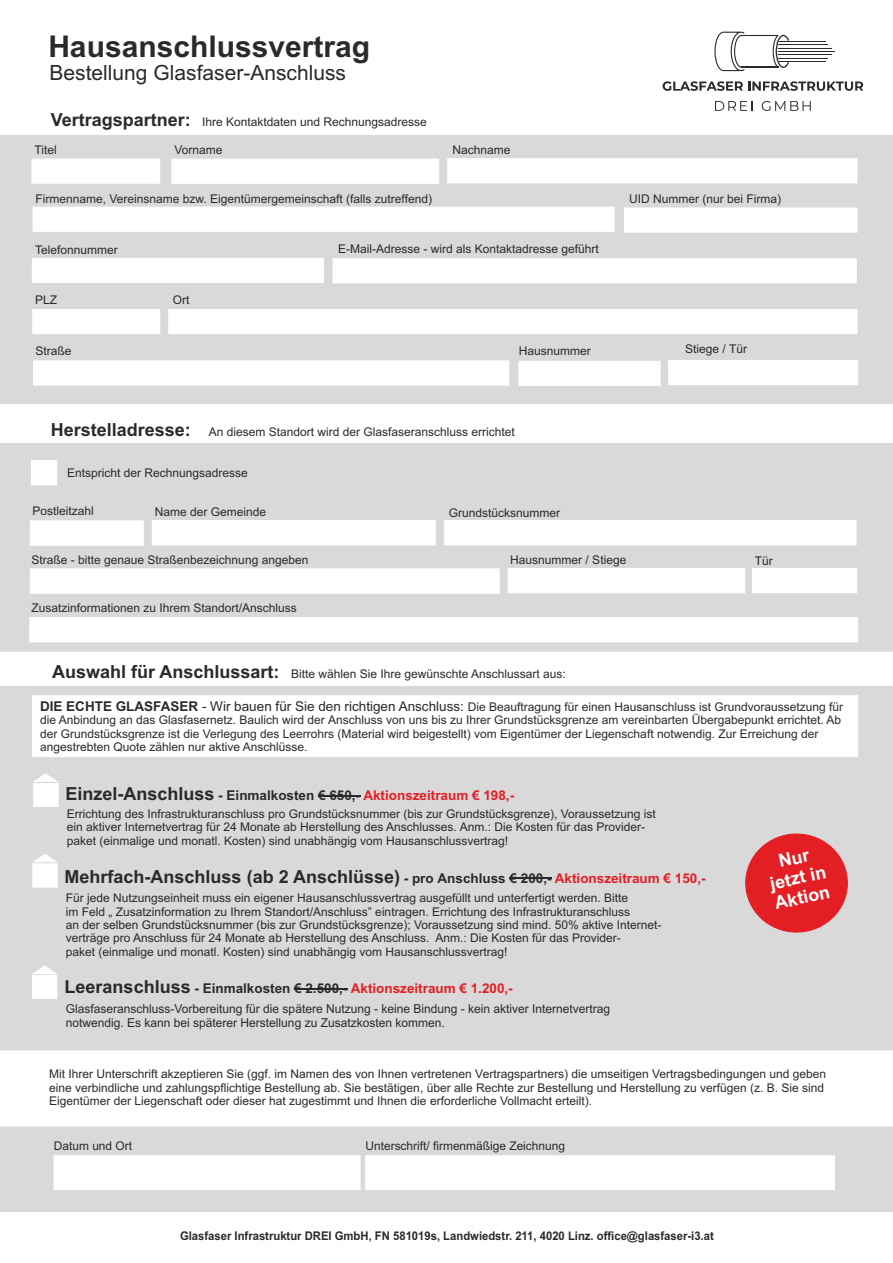
<style>
.page{position:relative;width:893px;height:1263px;background:#fff}
.page>*{position:absolute;margin:0;border:0;box-sizing:border-box;transform-origin:0 0}
.t1{font:700 30px "Arial";color:#2b2929}
.t2{font:21px "Arial";color:#2b2929}
.t3{font:700 18px "Arial";color:#2b2929}
.t4{font:700 18px/20.1px "Arial";color:#fff;text-align:center}
.t5{font:700 13.5px "Arial";color:#e31f24}
.t6{font:12.3px/13.8px "Arial";color:#2b2929}
.t7{font:12px/13.4px "Arial";color:#2b2929}
.t8{font:700 12px "Arial";color:#2b2929;scale:.94 1}
.s1{font-weight:700;font-size:18px}
.s2{font-weight:700;font-size:13.5px}
.s3{font-size:13.5px}
.s4{font-size:18px;color:#2b2929}
.s5{color:#2b2929}
.s6{font-size:13.5px;color:#e31f24}
</style>
<div class="page">
<div style="left:0;top:686px;width:893px;height:365px;background:#d9d9d9"></div>
<div style="left:0;top:443px;width:893px;height:209px;background:#d9d9d9"></div>
<svg style="left:29px;top:520px;width:115px;height:26px"></svg>
<svg style="left:30px;top:568px;width:470px;height:26px"></svg>
<svg style="left:151px;top:520px;width:285px;height:26px"></svg>
<svg style="left:507px;top:568px;width:239px;height:26px"></svg>
<svg style="left:752px;top:567px;width:105px;height:27px"></svg>
<svg style="left:29px;top:617px;width:829px;height:26px"></svg>
<hr style="left:318px;top:795px;width:42px;height:1px;background:#2b2929">
<hr style="left:294px;top:988px;width:53px;height:2px;background:#2b2929">
<div style="left:0;top:135px;width:893px;height:269px;background:#d9d9d9"></div>
<svg style="left:31px;top:158px;width:130px;height:26px"></svg>
<svg style="left:171px;top:158px;width:269px;height:26px"></svg>
<svg style="left:447px;top:158px;width:411px;height:26px"></svg>
<svg style="left:32px;top:206px;width:583px;height:26px"></svg>
<svg style="left:624px;top:207px;width:234px;height:26px"></svg>
<svg style="left:31px;top:257px;width:293px;height:26px"></svg>
<svg style="left:332px;top:258px;width:525px;height:26px"></svg>
<svg style="left:32px;top:309px;width:129px;height:26px"></svg>
<svg style="left:168px;top:309px;width:690px;height:26px"></svg>
<svg style="left:33px;top:360px;width:477px;height:26px"></svg>
<svg style="left:518px;top:360px;width:143px;height:26px"></svg>
<svg style="left:668px;top:360px;width:191px;height:25px"></svg>
<div style="left:0;top:1126px;width:893px;height:86px;background:#d9d9d9"></div>
<svg style="left:663px;top:81px;width:200px;height:10px"></svg>
<svg style="left:715px;top:101px;width:37px;height:10px"></svg>
<svg style="left:762px;top:101px;width:49px;height:10px"></svg>
<hr style="left:778px;top:48px;width:53px;height:1px;background:#2b2929">
<hr style="left:779px;top:44px;width:49px;height:1px;background:#2b2929">
<hr style="left:780px;top:41px;width:46px;height:1px;background:#2b2929">
<hr style="left:778px;top:51px;width:56px;height:1px;background:#2b2929">
<hr style="left:778px;top:54px;width:53px;height:1px;background:#2b2929">
<hr style="left:779px;top:58px;width:49px;height:1px;background:#2b2929">
<hr style="left:780px;top:61px;width:46px;height:1px;background:#2b2929">
<svg style="left:714px;top:32px;width:75px;height:39px"></svg>
<hr style="left:510px;top:878px;width:42px;height:1px;background:#2b2929">
<svg style="left:32px;top:695px;width:826px;height:62px"></svg>
<svg style="left:443px;top:520px;width:414px;height:26px"></svg>
<div style="left:745px;top:833px;width:103px;height:99px;background:#e31f24;border:1px solid #e31f24;border-radius:50%"></div>
<svg style="left:32px;top:773px;width:27px;height:34px"></svg>
<svg style="left:31px;top:853px;width:27px;height:35px"></svg>
<svg style="left:31px;top:965px;width:27px;height:34px"></svg>
<svg style="left:53px;top:1155px;width:782px;height:35px"></svg>
<svg style="left:31px;top:460px;width:27px;height:26px"></svg>
<h1 class="t1" style="left:48px;top:35px;width:323px">Hausanschlussvertrag</h1>
<h2 class="t2" style="left:50px;top:65px;width:298px">Bestellung Glasfaser-Anschluss</h2>
<p class="t7" style="left:51px;top:116px;width:378px"><span class="s1">Vertragspartner:</span> Ihre Kontaktdaten und Rechnungsadresse</p>
<p class="t7" style="left:34px;top:144px;width:24px">Titel</p>
<p class="t7" style="left:175px;top:144px;width:50px">Vorname</p>
<p class="t7" style="left:453px;top:144px;width:60px">Nachname</p>
<p class="t7" style="left:35px;top:194px;width:398px">Firmenname, Vereinsname bzw. Eigentümergemeinschaft (falls zutreffend)</p>
<p class="t7" style="left:629px;top:194px;width:154px">UID Nummer (nur bei Firma)</p>
<p class="t7" style="left:35px;top:245px;width:84px">Telefonnummer</p>
<p class="t7" style="left:338px;top:243px;width:262px">E-Mail-Adresse - wird als Kontaktadresse geführt</p>
<p class="t7" style="left:35px;top:294px;width:24px">PLZ</p>
<p class="t7" style="left:173px;top:294px;width:18px">Ort</p>
<p class="t7" style="left:36px;top:345px;width:38px">Straße</p>
<p class="t7" style="left:519px;top:345px;width:74px">Hausnummer</p>
<p class="t7" style="left:685px;top:344px;width:64px">Stiege / Tür</p>
<h3 class="t3" style="left:51px;top:423px;width:142px">Herstelladresse:</h3>
<p class="t7" style="left:209px;top:427px;width:308px">An diesem Standort wird der Glasfaseranschluss errichtet</p>
<p class="t7" style="left:67px;top:467px;width:182px">Entspricht der Rechnungsadresse</p>
<p class="t7" style="left:33px;top:505px;width:63px">Postleitzahl</p>
<p class="t7" style="left:32px;top:554px;width:278px">Straße - bitte genaue Straßenbezeichnung angeben</p>
<p class="t7" style="left:155px;top:506px;width:113px">Name der Gemeinde</p>
<p class="t7" style="left:31px;top:602px;width:267px">Zusatzinformationen zu Ihrem Standort/Anschluss</p>
<p class="t7" style="left:449px;top:507px;width:113px">Grundstücksnummer</p>
<p class="t7" style="left:510px;top:554px;width:118px">Hausnummer / Stiege</p>
<p class="t7" style="left:755px;top:555px;width:20px">Tür</p>
<p class="t7" style="left:52px;top:668px;width:515px"><span class="s1">Auswahl für Anschlussart:</span> Bitte wählen Sie Ihre gewünschte Anschlussart aus:</p>
<p class="t7" style="left:40px;top:701px;width:805px"><span class="s2">DIE ECHTE GLASFASER</span> <span class="s3">- Wir bauen für Sie den richtigen Anschluss:</span> Die Beauftragung für einen Hausanschluss ist Grundvoraussetzung für die Anbindung an das Glasfasernetz. Baulich wird der Anschluss von uns bis zu Ihrer Grundstücksgrenze am vereinbarten Übergabepunkt errichtet. Ab der Grundstücksgrenze ist die Verlegung des Leerrohrs (Material wird beigestellt) vom Eigentümer der Liegenschaft notwendig. Zur Erreichung der angestrebten Quote zählen nur aktive Anschlüsse.</p>
<p class="t5" style="left:66px;top:790px;width:450px"><span class="s4">Einzel-Anschluss</span> <span class="s5">- Einmalkosten € 650,-</span> Aktionszeitraum € 198,-</p>
<p class="t7" style="left:67px;top:808px;width:590px">Errichtung des Infrastrukturanschluss pro Grundstücksnummer (bis zur Grundstücksgrenze), Voraussetzung ist ein aktiver Internetvertrag für 24 Monate ab Herstellung des Anschlusses. Anm.: Die Kosten für das Provider&shy;paket (einmalige und monatl. Kosten) sind unabhängig vom Hausanschlussvertrag!</p>
<h3 class="t3" style="left:65px;top:869px;width:642px">Mehrfach-Anschluss (ab 2 Anschlüsse) <span class="s3">- pro Anschluss € 200,-</span> <span class="s6">Aktionszeitraum € 150,-</span></h3>
<p class="t7" style="left:66px;top:892px;width:597px">Für jede Nutzungseinheit muss ein eigener Hausanschlussvertrag ausgefüllt und unterfertigt werden. Bitte<br>im Feld „ Zusatzinformation zu Ihrem Standort/Anschluss” eintragen. Errichtung des Infrastrukturanschluss<br>an der selben Grundstücksnummer (bis zur Grundstücksgrenze); Voraussetzung sind mind. 50% aktive Internet&shy;verträge pro Anschluss für 24 Monate ab Herstellung des Anschluss. Anm.: Die Kosten für das Provider-<br>paket (einmalige und monatl. Kosten) sind unabhängig vom Hausanschlussvertrag!</p>
<p class="t5" style="left:65px;top:983px;width:450px"><span class="s4">Leeranschluss</span> <span class="s5">- Einmalkosten € 2.500,-</span> Aktionszeitraum € 1.200,-</p>
<p class="t6" style="left:66px;top:1003px;width:546px">Glasfaseranschluss-Vorbereitung für die spätere Nutzung - keine Bindung - kein aktiver Internetvertrag notwendig. Es kann bei späterer Herstellung zu Zusatzkosten kommen.</p>
<h3 class="t4" style="left:764px;top:855px;width:59px;rotate:-12deg">Nur jetzt in<br>Aktion</h3>
<p class="t7" style="left:49px;top:1068px;width:779px">Mit Ihrer Unterschrift akzeptieren Sie (ggf. im Namen des von Ihnen vertretenen Vertragspartners) die umseitigen Vertragsbedingungen und geben eine verbindliche und zahlungspflichtige Bestellung ab. Sie bestätigen, über alle Rechte zur Bestellung und Herstellung zu verfügen (z. B. Sie sind<br>Eigentümer der Liegenschaft oder dieser hat zugestimmt und Ihnen die erforderliche Vollmacht erteilt).</p>
<p class="t7" style="left:54px;top:1140px;width:80px">Datum und Ort</p>
<p class="t7" style="left:365px;top:1140px;width:201px">Unterschrift/ firmenmäßige Zeichnung</p>
<p class="t8" style="left:180px;top:1231px;width:569px">Glasfaser Infrastruktur DREI GmbH, FN 581019s, Landwiedstr. 211, 4020 Linz. office@glasfaser-i3.at</p>
</div>
